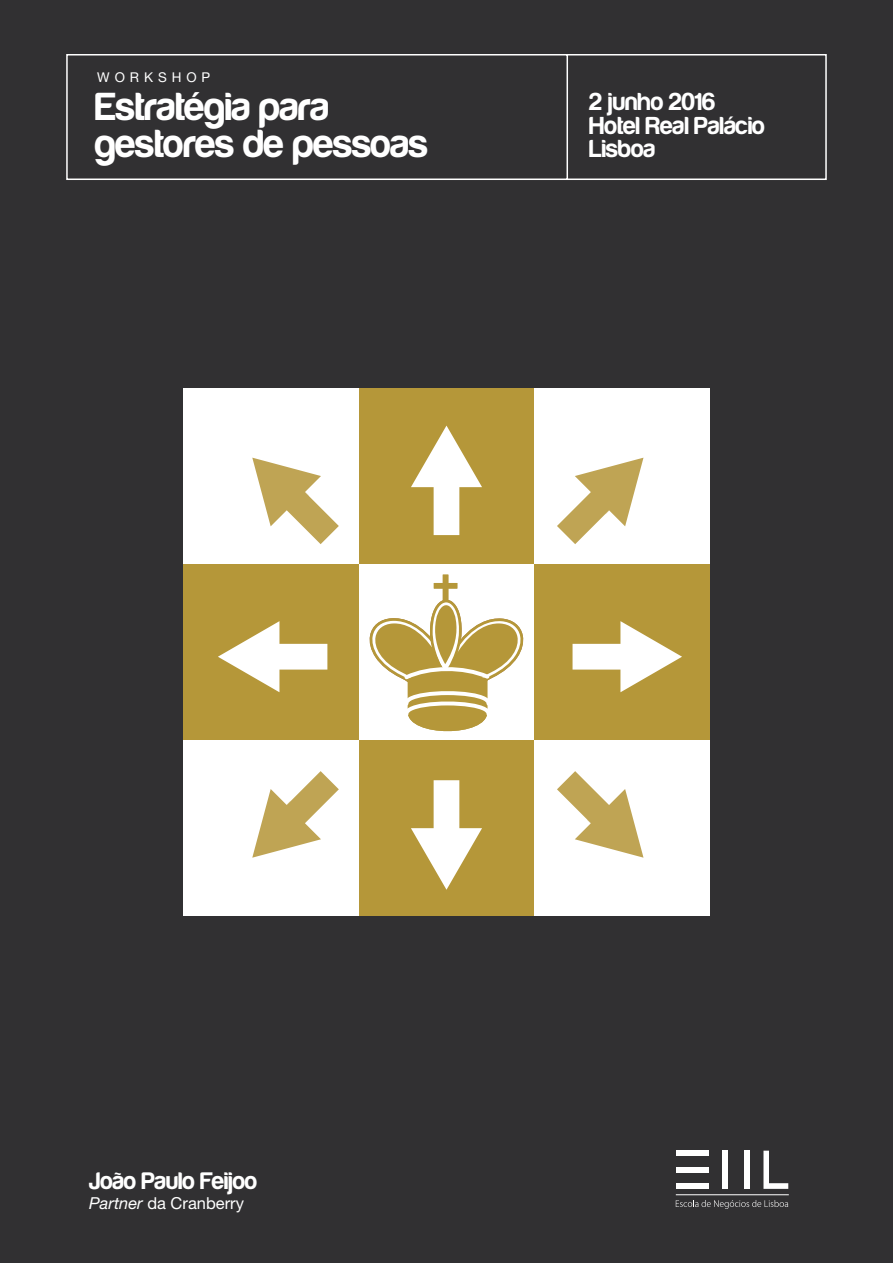
<style>
.page{position:relative;width:893px;height:1263px;background:#313032}
.page>*{position:absolute;margin:0;border:0;box-sizing:border-box;transform-origin:0 0}
.t1{font:700 40.5px/37.5px "Harabara";letter-spacing:-.005em;color:#fff}
.t2{font:700 25.5px/23.7px "Harabara";letter-spacing:.005em;color:#fff}
.t3{font:700 24.75px "Harabara";letter-spacing:.01em;color:#fff}
.t4{font:16.5px "Helvetica Neue LT Pro";color:#fff}
.t5{font:13.5px "Helvetica Neue LT Pro";letter-spacing:.365em;color:#fff}
.s1{font-style:italic}
</style>
<div class="page">
<svg style="left:66px;top:54px;width:761px;height:126px"></svg>
<svg style="left:763px;top:1151px;width:25px;height:38px"></svg>
<div style="left:744px;top:1151px;width:6px;height:38px;background:#fff"></div>
<div style="left:722px;top:1151px;width:5px;height:38px;background:#fff"></div>
<div style="left:676px;top:1151px;width:32px;height:5px;background:#fff"></div>
<div style="left:676px;top:1167px;width:32px;height:5px;background:#fff"></div>
<div style="left:676px;top:1183px;width:32px;height:6px;background:#fff"></div>
<hr style="left:676px;top:1194px;width:113px;height:1px;background:#fff">
<svg style="left:676px;top:1200px;width:112px;height:9px"></svg>
<div style="left:534px;top:740px;width:176px;height:175px;background:#fff"></div>
<div style="left:534px;top:564px;width:176px;height:176px;background:#b59739"></div>
<div style="left:534px;top:388px;width:176px;height:176px;background:#fff"></div>
<div style="left:359px;top:740px;width:175px;height:175px;background:#b59739"></div>
<div style="left:359px;top:564px;width:175px;height:176px;background:#fff"></div>
<div style="left:359px;top:388px;width:175px;height:176px;background:#b59739"></div>
<div style="left:183px;top:740px;width:176px;height:175px;background:#fff"></div>
<div style="left:183px;top:564px;width:176px;height:176px;background:#b59739"></div>
<div style="left:183px;top:388px;width:176px;height:176px;background:#fff"></div>
<svg style="left:369px;top:575px;width:155px;height:157px"></svg>
<svg style="left:411px;top:426px;width:71px;height:109px"></svg>
<svg style="left:557px;top:458px;width:86px;height:86px"></svg>
<svg style="left:411px;top:780px;width:71px;height:110px"></svg>
<svg style="left:572px;top:621px;width:110px;height:71px"></svg>
<svg style="left:218px;top:621px;width:109px;height:71px"></svg>
<svg style="left:557px;top:771px;width:86px;height:87px"></svg>
<svg style="left:252px;top:771px;width:87px;height:87px"></svg>
<svg style="left:252px;top:458px;width:87px;height:86px"></svg>
<p class="t5" style="left:97px;top:69px;width:115px">WORKSHOP</p>
<h1 class="t1" style="left:95px;top:88px;width:334px">Estratégia para gestores de pessoas</h1>
<p class="t2" style="left:590px;top:90px;width:177px">2 junho 2016<br>Hotel Real Palácio<br>Lisboa</p>
<p class="t3" style="left:89px;top:1168px;width:170px">João Paulo Feijoo</p>
<p class="t4" style="left:89px;top:1193px;width:156px"><span class="s1">Partner</span> da Cranberry</p>
</div>
